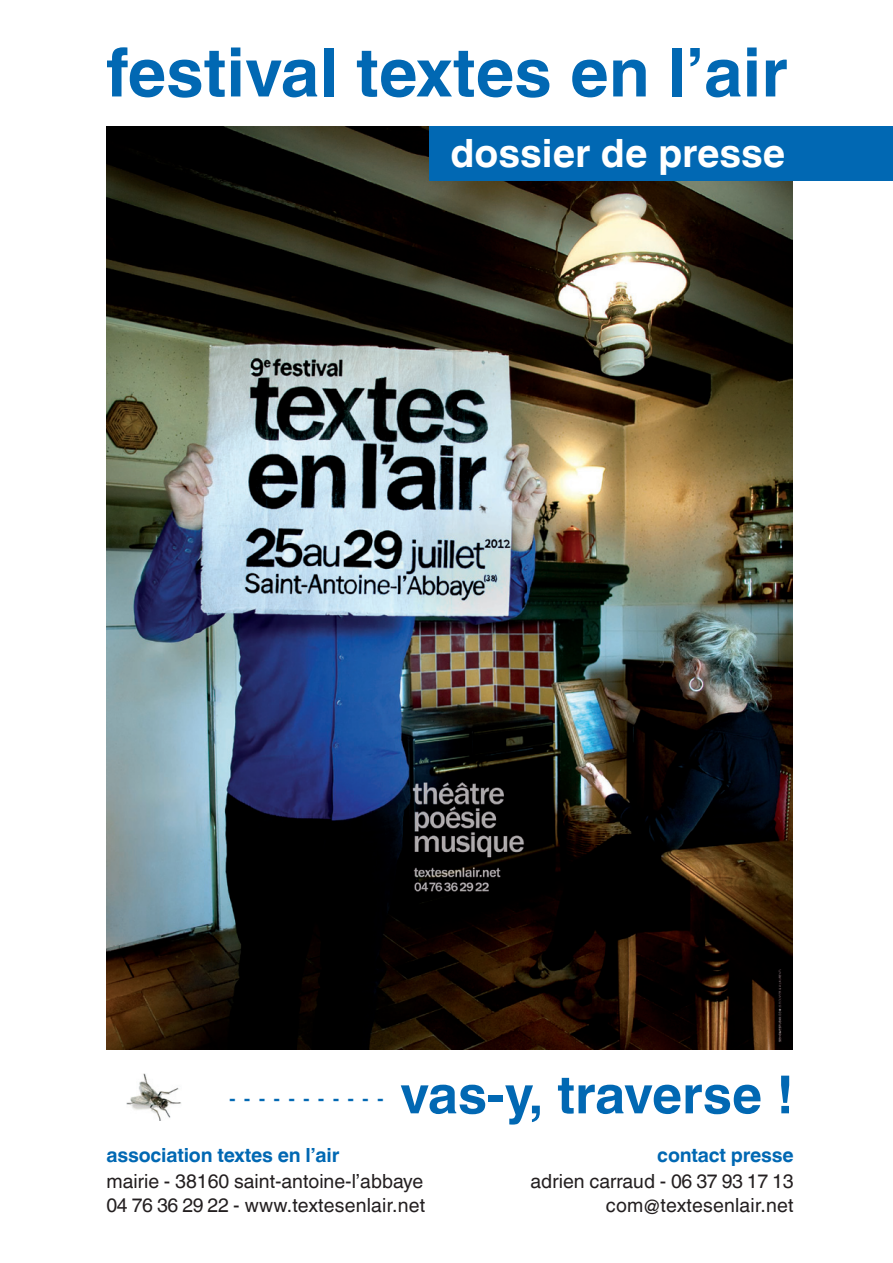
<style>
.page{position:relative;width:893px;height:1263px;background:#fff}
.page>*{position:absolute;margin:0;border:0;box-sizing:border-box;transform-origin:0 0}
.t1{font:700 67.5px "Helvetica World";color:#0168b3}
.t2{font:700 52.5px "Helvetica World";color:#0168b3}
.t3{font:700 39px "Helvetica World";color:#fff}
.t4{font:19.5px/24px "Helvetica World";color:#231f20}
.t5{font:700 19.5px "Helvetica World";letter-spacing:-.01em;color:#0168b3}
.t6{font:700 18px "Helvetica World";color:#0168b3}
</style>
<div class="page">
<img style="left:126px;top:1073px;width:55px;height:48px">
<img style="left:106px;top:126px;width:686px;height:923px">
<div style="left:429px;top:126px;width:464px;height:55px;background:#0168b3"></div>
<h1 class="t1" style="left:106px;top:34px;width:683px">festival textes en l’air</h1>
<h3 class="t3" style="left:450px;top:130px;width:336px">dossier de presse</h3>
<p class="t6" style="left:230px;top:1088px;width:155px">- - - - - - - - - - -</p>
<h2 class="t2" style="left:400px;top:1064px;width:395px">vas-y, traverse !</h2>
<p class="t5" style="left:106px;top:1144px;width:234px">association textes en l’air</p>
<p class="t4" style="left:106px;top:1169px;width:320px">mairie - 38160 saint-antoine-l’abbaye<br>04 76 36 29 22 - www.textesenlair.net</p>
<p class="t5" style="left:657px;top:1144px;width:138px">contact presse</p>
<p class="t4" style="left:531px;top:1169px;width:264px;text-align:right">adrien carraud - 06 37 93 17 13 com@textesenlair.net</p>
</div>
